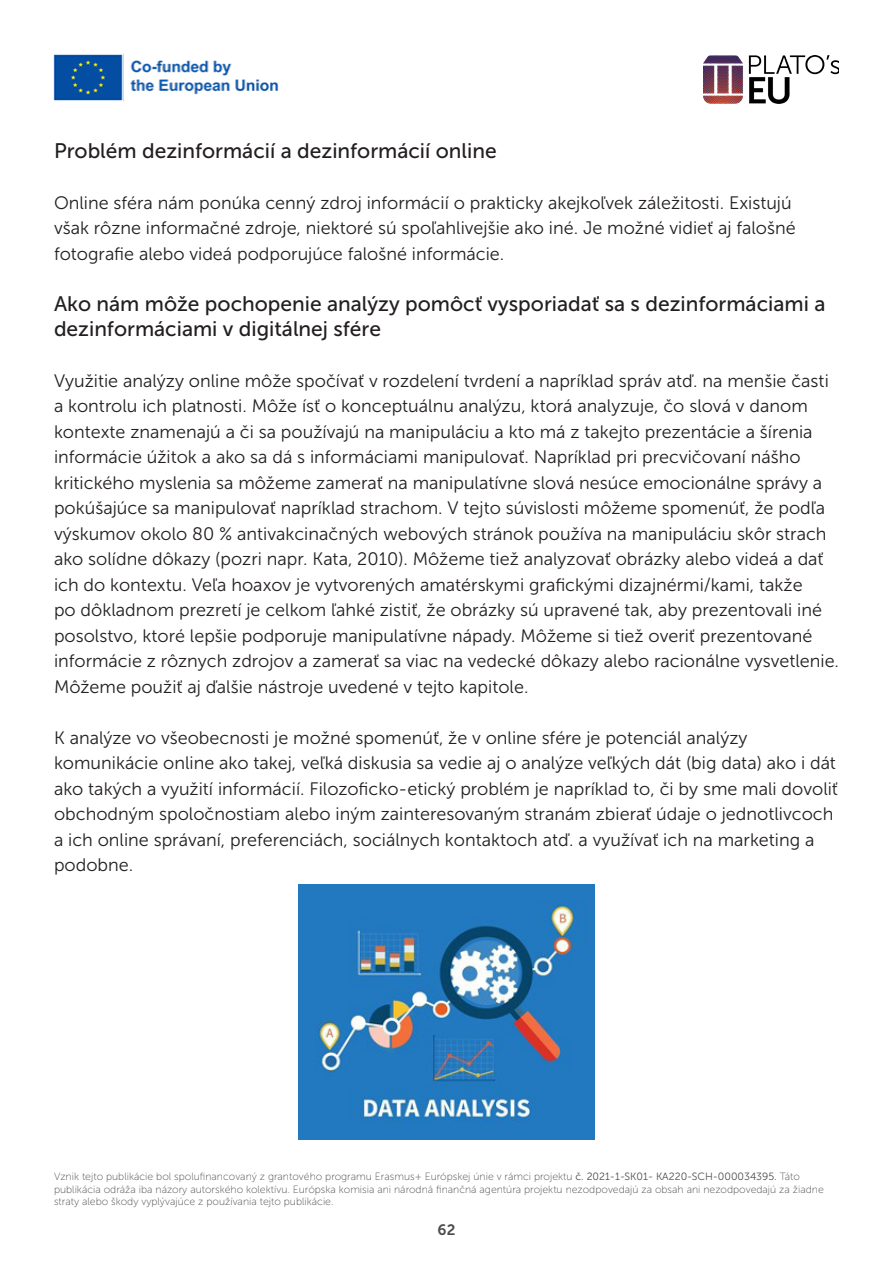
<style>
.page{position:relative;width:893px;height:1263px;background:#fff}
.page>*{position:absolute;margin:0;border:0;box-sizing:border-box;transform-origin:0 0}
.NASLOV_U_TEKSTU_14{font:21px/25.2px "Museo Sans 500";color:#231f20}
.TEKST_12{font:18px/25.5px "Museo Sans 300";color:#231f20}
.t1{font:15px "Museo Sans 700";color:#4b4c4d}
.t2{font:10.5px/12.6px "Museo Sans 100";color:#4b4c4d}
.s1{font-family:"Museo Sans 300"}
</style>
<div class="page">
<img style="left:53px;top:53px;width:226px;height:49px">
<img style="left:704px;top:55px;width:135px;height:48px">
<img style="left:299px;top:884px;width:295px;height:256px">
<p class="NASLOV_U_TEKSTU_14" style="left:54px;top:138px;width:444px">Problém dezinformácií a dezinformácií online</p>
<p class="TEKST_12" style="left:54px;top:190px;width:743px">Online sféra nám ponúka cenný zdroj informácií o prakticky akejkoľvek záležitosti. Existujú však rôzne informačné zdroje, niektoré sú spoľahlivejšie ako iné. Je možné vidieť aj falošné fotografie alebo videá podporujúce falošné informácie.</p>
<p class="NASLOV_U_TEKSTU_14" style="left:54px;top:291px;width:773px">Ako nám môže pochopenie analýzy pomôcť vysporiadať sa s dezinformáciami a dezinformáciami v digitálnej sfére</p>
<p class="TEKST_12" style="left:54px;top:368px;width:787px">Využitie analýzy online môže spočívať v rozdelení tvrdení a napríklad správ atď. na menšie časti a kontrolu ich platnosti. Môže ísť o konceptuálnu analýzu, ktorá analyzuje, čo slová v danom kontexte znamenajú a či sa používajú na manipuláciu a kto má z takejto prezentácie a šírenia informácie úžitok a ako sa dá s informáciami manipulovať. Napríklad pri precvičovaní nášho kritického myslenia sa môžeme zamerať na manipulatívne slová nesúce emocionálne správy a pokúšajúce sa manipulovať napríklad strachom. V tejto súvislosti môžeme spomenúť, že podľa výskumov okolo 80 % antivakcinačných webových stránok používa na manipuláciu skôr strach ako solídne dôkazy (pozri napr. Kata, 2010). Môžeme tiež analyzovať obrázky alebo videá a dať ich do kontextu. Veľa hoaxov je vytvorených amatérskymi grafickými dizajnérmi/kami, takže<br>po dôkladnom prezretí je celkom ľahké zistiť, že obrázky sú upravené tak, aby prezentovali iné posolstvo, ktoré lepšie podporuje manipulatívne nápady. Môžeme si tiež overiť prezentované informácie z rôznych zdrojov a zamerať sa viac na vedecké dôkazy alebo racionálne vysvetlenie.<br>Môžeme použiť aj ďalšie nástroje uvedené v tejto kapitole.</p>
<p class="TEKST_12" style="left:54px;top:725px;width:785px">K analýze vo všeobecnosti je možné spomenúť, že v online sfére je potenciál analýzy komunikácie online ako takej, veľká diskusia sa vedie aj o analýze veľkých dát (big data) ako i dát ako takých a využití informácií. Filozoficko-etický problém je napríklad to, či by sme mali dovoliť obchodným spoločnostiam alebo iným zainteresovaným stranám zbierať údaje o jednotlivcoch a ich online správaní, preferenciách, sociálnych kontaktoch atď. a využívať ich na marketing a podobne.</p>
<p class="t2" style="left:54px;top:1170px;width:771px">Vznik tejto publikácie bol spolufinancovaný z grantového programu Erasmus+ Európskej únie v rámci projektu <span class="s1">č. 2021-1-SK01- KA220-SCH-000034395.</span> Táto publikácia odráža iba názory autorského kolektívu. Európska komisia ani národná finančná agentúra projektu nezodpovedajú za obsah ani nezodpovedajú za žiadne straty alebo škody vyplývajúce z používania tejto publikácie.</p>
<p class="t1" style="left:438px;top:1222px;width:19px">62</p>
</div>
